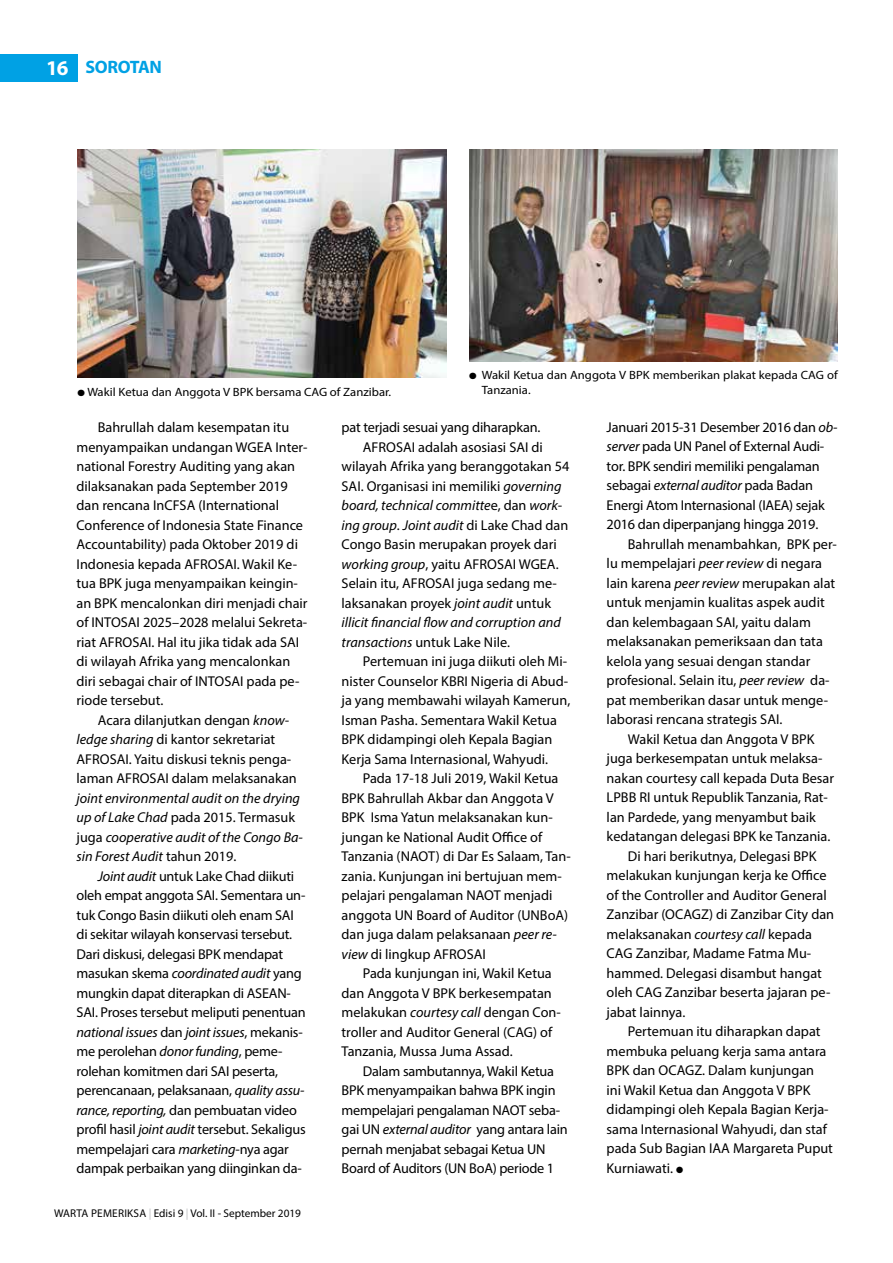
<style>
.page{position:relative;width:893px;height:1263px;background:#fff}
.page>*{position:absolute;margin:0;border:0;box-sizing:border-box;transform-origin:0 0}
.t1{font:700 21px "Myriad Pro";color:#fff}
.t2{font:700 18px "Myriad Pro";letter-spacing:-.02em;color:#00a1e4}
.t3{font:14.25px/19.5px "Myriad Pro";color:#000}
.t4{font:italic 14.25px/19.5px "Myriad Pro";color:#000}
.t5{font:12px/15px "Myriad Pro";color:#000;scale:1.06 1}
.t6{font:11.25px "Myriad Pro";color:#000}
.s1{font-style:italic}
.s2{font-style:normal}
.s3{color:#bcbec0}
</style>
<div class="page">
<div style="left:0;top:54px;width:78px;height:27px;background:#00a1e4"></div>
<img style="left:78px;top:150px;width:368px;height:227px">
<img style="left:469px;top:150px;width:369px;height:211px">
<h1 class="t1" style="left:46px;top:54px;width:24px">16</h1>
<p class="t2" style="left:86px;top:55px;width:78px">SOROTAN</p>
<p class="t5" style="left:78px;top:384px;width:297px">● Wakil Ketua dan Anggota V BPK bersama CAG of Zanzibar.</p>
<p class="t5" style="left:482px;top:367px;width:337px;text-indent:-13px">● Wakil Ketua dan Anggota V BPK memberikan plakat kepada CAG of<br>Tanzania.</p>
<p class="t3" style="left:77px;top:418px;width:233px;text-indent:21px">Bahrullah dalam kesempatan itu menyampaikan undangan WGEA Inter&shy;national Forestry Auditing yang akan dilaksanakan pada September 2019 dan rencana InCFSA (International Conference of Indonesia State Finance Accountability) pada Oktober 2019 di Indonesia kepada AFROSAI. Wakil Ke&shy;tua BPK juga menyampaikan keingin&shy;an BPK mencalonkan diri menjadi chair of INTOSAI 2025–2028 melalui Sekreta&shy;riat AFROSAI. Hal itu jika tidak ada SAI di wilayah Afrika yang mencalonkan diri sebagai chair of INTOSAI pada pe&shy;riode tersebut.</p>
<p class="t3" style="left:77px;top:710px;width:222px;text-indent:21px">Acara dilanjutkan dengan <span class="s1">know&shy;ledge sharing</span> di kantor sekretariat AFROSAI. Yaitu diskusi teknis penga&shy;laman AFROSAI dalam melaksanakan</p>
<p class="t4" style="left:77px;top:788px;width:228px">joint environmental audit on the drying up of Lake Chad <span class="s2">pada 2015. Termasuk juga</span> cooperative audit of the Congo Ba&shy;sin Forest Audit <span class="s2">tahun 2019.</span></p>
<p class="t3" style="left:77px;top:866px;width:231px;text-indent:21px"><span class="s1">Joint audit</span> untuk Lake Chad diikuti oleh empat anggota SAI. Sementara un&shy;tuk Congo Basin diikuti oleh enam SAI di sekitar wilayah konservasi tersebut.<br>Dari diskusi, delegasi BPK mendapat masukan skema <span class="s1">coordinated audit</span> yang mungkin dapat diterapkan di ASEAN-SAI. Proses tersebut meliputi penentuan <span class="s1">national issues</span> dan <span class="s1">joint issues</span>, mekanis&shy;me perolehan <span class="s1">donor funding</span>, peme&shy;rolehan komitmen dari SAI peserta, perencanaan, pelaksanaan, <span class="s1">quality assu&shy;rance, reporting,</span> dan pembuatan video profil hasil <span class="s1">joint audit</span> tersebut. Sekaligus mempelajari cara <span class="s1">marketing</span>-nya agar dampak perbaikan yang diinginkan da-</p>
<p class="t6" style="left:54px;top:1207px;width:249px">WARTA PEMERIKSA <span class="s3">|</span> Edisi 9 <span class="s3">|</span> Vol. II - September 2019</p>
<p class="t3" style="left:342px;top:417px;width:200px">pat terjadi sesuai yang diharapkan.</p>
<p class="t3" style="left:363px;top:437px;width:182px">AFROSAI adalah asosiasi SAI di</p>
<p class="t3" style="left:342px;top:456px;width:229px">wilayah Afrika yang beranggotakan 54</p>
<p class="t3" style="left:342px;top:476px;width:222px">SAI. Organisasi ini memiliki <span class="s1">governing</span></p>
<p class="t4" style="left:342px;top:495px;width:221px">board, technical committe<span class="s2">e, dan</span> work-</p>
<p class="t4" style="left:342px;top:515px;width:228px">ing group<span class="s2">.</span> Joint audit <span class="s2">di Lake Chad dan</span></p>
<p class="t3" style="left:342px;top:534px;width:217px">Congo Basin merupakan proyek dari</p>
<p class="t3" style="left:342px;top:554px;width:218px"><span class="s1">working group</span>, yaitu AFROSAI WGEA.</p>
<p class="t3" style="left:342px;top:573px;width:217px">Selain itu, AFROSAI juga sedang me-</p>
<p class="t3" style="left:342px;top:593px;width:211px">laksanakan proyek <span class="s1">joint audit</span> untuk</p>
<p class="t4" style="left:342px;top:612px;width:221px">illicit financial flow and corruption and</p>
<p class="t3" style="left:342px;top:632px;width:170px"><span class="s1">transactions</span> untuk Lake Nile.</p>
<p class="t3" style="left:363px;top:651px;width:206px">Pertemuan ini juga diikuti oleh Mi-</p>
<p class="t3" style="left:342px;top:671px;width:228px">nister Counselor KBRI Nigeria di Abud-</p>
<p class="t3" style="left:342px;top:690px;width:230px">ja yang membawahi wilayah Kamerun,</p>
<p class="t3" style="left:342px;top:710px;width:217px">Isman Pasha. Sementara Wakil Ketua</p>
<p class="t3" style="left:342px;top:729px;width:212px">BPK didampingi oleh Kepala Bagian</p>
<p class="t3" style="left:342px;top:749px;width:208px">Kerja Sama Internasional, Wahyudi.</p>
<p class="t3" style="left:363px;top:768px;width:197px">Pada 17-18 Juli 2019, Wakil Ketua</p>
<p class="t3" style="left:342px;top:788px;width:214px">BPK Bahrullah Akbar dan Anggota V</p>
<p class="t3" style="left:342px;top:807px;width:212px">BPK Isma Yatun melaksanakan kun-</p>
<p class="t3" style="left:342px;top:827px;width:202px">jungan ke National Audit Office of</p>
<p class="t3" style="left:342px;top:846px;width:231px">Tanzania (NAOT) di Dar Es Salaam, Tan-</p>
<p class="t3" style="left:342px;top:866px;width:222px">zania. Kunjungan ini bertujuan mem-</p>
<p class="t3" style="left:342px;top:885px;width:212px">pelajari pengalaman NAOT menjadi</p>
<p class="t3" style="left:342px;top:905px;width:228px">anggota UN Board of Auditor (UNBoA)</p>
<p class="t3" style="left:342px;top:924px;width:217px">dan juga dalam pelaksanaan <span class="s1">peer re-</span></p>
<p class="t3" style="left:342px;top:944px;width:146px"><span class="s1">view</span> di lingkup AFROSAI</p>
<p class="t3" style="left:363px;top:963px;width:190px">Pada kunjungan ini, Wakil Ketua</p>
<p class="t3" style="left:342px;top:983px;width:212px">dan Anggota V BPK berkesempatan</p>
<p class="t3" style="left:342px;top:1002px;width:221px">melakukan <span class="s1">courtesy call</span> dengan Con-</p>
<p class="t3" style="left:342px;top:1022px;width:212px">troller and Auditor General (CAG) of</p>
<p class="t3" style="left:342px;top:1041px;width:173px">Tanzania, Mussa Juma Assad.</p>
<p class="t3" style="left:363px;top:1061px;width:193px">Dalam sambutannya, Wakil Ketua</p>
<p class="t3" style="left:342px;top:1080px;width:216px">BPK menyampaikan bahwa BPK ingin</p>
<p class="t3" style="left:342px;top:1100px;width:220px">mempelajari pengalaman NAOT seba-</p>
<p class="t3" style="left:342px;top:1119px;width:228px">gai UN <span class="s1">external auditor</span> yang antara lain</p>
<p class="t3" style="left:342px;top:1139px;width:205px">pernah menjabat sebagai Ketua UN</p>
<p class="t3" style="left:342px;top:1158px;width:214px">Board of Auditors (UN BoA) periode 1</p>
<p class="t3" style="left:607px;top:417px;width:233px">Januari 2015-31 Desember 2016 dan <span class="s1">ob&shy;server</span> pada UN Panel of External Audi&shy;tor. BPK sendiri memiliki pengalaman sebagai <span class="s1">external auditor</span> pada Badan Energi Atom Internasional (IAEA) sejak 2016 dan diperpanjang hingga 2019.</p>
<p class="t3" style="left:628px;top:534px;width:211px">Bahrullah menambahkan, BPK per-</p>
<p class="t3" style="left:607px;top:554px;width:217px">lu mempelajari <span class="s1">peer review</span> di negara</p>
<p class="t3" style="left:607px;top:573px;width:230px">lain karena <span class="s1">peer review</span> merupakan alat</p>
<p class="t3" style="left:607px;top:593px;width:220px">untuk menjamin kualitas aspek audit</p>
<p class="t3" style="left:607px;top:612px;width:206px">dan kelembagaan SAI, yaitu dalam</p>
<p class="t3" style="left:607px;top:632px;width:218px">melaksanakan pemeriksaan dan tata</p>
<p class="t3" style="left:607px;top:651px;width:205px">kelola yang sesuai dengan standar</p>
<p class="t3" style="left:607px;top:671px;width:224px">profesional. Selain itu, <span class="s1">peer review</span> da-</p>
<p class="t3" style="left:607px;top:690px;width:223px">pat memberikan dasar untuk menge-</p>
<p class="t3" style="left:607px;top:710px;width:177px">laborasi rencana strategis SAI.</p>
<p class="t3" style="left:628px;top:729px;width:188px">Wakil Ketua dan Anggota V BPK</p>
<p class="t3" style="left:607px;top:749px;width:217px">juga berkesempatan untuk melaksa-</p>
<p class="t3" style="left:607px;top:768px;width:229px">nakan courtesy call kepada Duta Besar</p>
<p class="t3" style="left:607px;top:788px;width:223px">LPBB RI untuk Republik Tanzania, Rat-</p>
<p class="t3" style="left:607px;top:807px;width:211px">lan Pardede, yang menyambut baik</p>
<p class="t3" style="left:607px;top:827px;width:225px">kedatangan delegasi BPK ke Tanzania.</p>
<p class="t3" style="left:628px;top:846px;width:190px">Di hari berikutnya, Delegasi BPK</p>
<p class="t3" style="left:607px;top:865px;width:221px">melakukan kunjungan kerja ke Office</p>
<p class="t3" style="left:607px;top:885px;width:222px">of the Controller and Auditor General</p>
<p class="t3" style="left:607px;top:904px;width:229px">Zanzibar (OCAGZ) di Zanzibar City dan</p>
<p class="t3" style="left:607px;top:924px;width:207px">melaksanakan <span class="s1">courtesy call</span> kepada</p>
<p class="t3" style="left:607px;top:943px;width:206px">CAG Zanzibar, Madame Fatma Mu-</p>
<p class="t3" style="left:607px;top:963px;width:217px">hammed. Delegasi disambut hangat</p>
<p class="t3" style="left:607px;top:982px;width:225px">oleh CAG Zanzibar beserta jajaran pe-</p>
<p class="t3" style="left:607px;top:1002px;width:80px">jabat lainnya.</p>
<p class="t3" style="left:628px;top:1021px;width:194px">Pertemuan itu diharapkan dapat</p>
<p class="t3" style="left:607px;top:1041px;width:221px">membuka peluang kerja sama antara</p>
<p class="t3" style="left:607px;top:1060px;width:209px">BPK dan OCAGZ. Dalam kunjungan</p>
<p class="t3" style="left:607px;top:1080px;width:205px">ini Wakil Ketua dan Anggota V BPK</p>
<p class="t3" style="left:607px;top:1099px;width:223px">didampingi oleh Kepala Bagian Kerja-</p>
<p class="t3" style="left:607px;top:1119px;width:222px">sama Internasional Wahyudi, dan staf</p>
<p class="t3" style="left:607px;top:1138px;width:228px">pada Sub Bagian IAA Margareta Puput</p>
<p class="t3" style="left:607px;top:1158px;width:78px">Kurniawati. ●</p>
</div>
